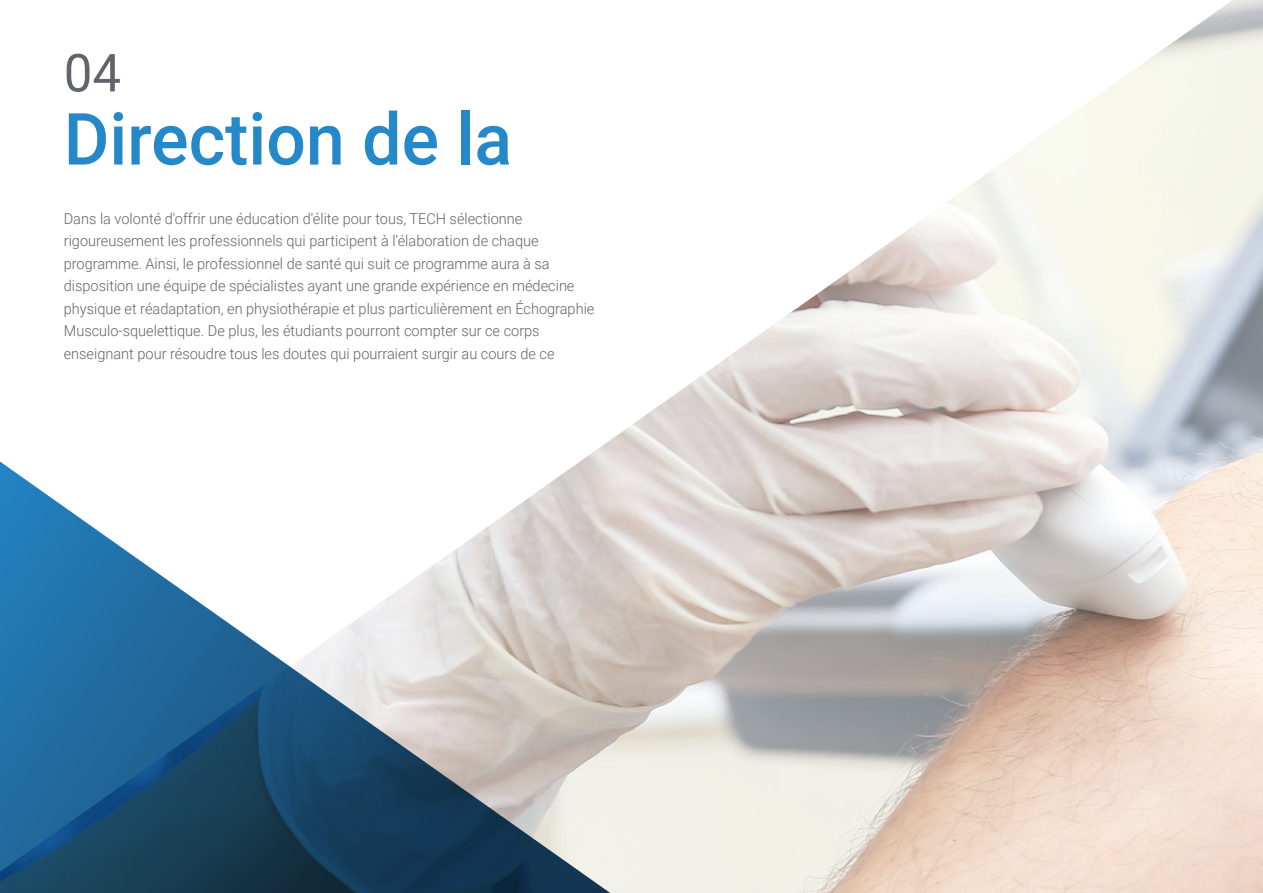
<style>
.page{position:relative;width:1263px;height:893px;background:#fff}
.page>*{position:absolute;margin:0;border:0;box-sizing:border-box;transform-origin:0 0}
.t1{font:500 72px "Roboto";color:#2488c9}
.t2{font:52.5px "Roboto";color:#61646a}
.t3{font:300 15px/22.5px "Roboto";color:#61646a}
</style>
<div class="page">
<img style="left:602px;top:0;width:661px;height:893px">
<svg style="left:0;top:446px;width:640px;height:447px"></svg>
<h2 class="t2" style="left:64px;top:36px;width:59px">04</h2>
<h1 class="t1" style="left:64px;top:89px;width:450px">Direction de la</h1>
<p class="t3" style="left:64px;top:207px;width:532px">Dans la volonté d'offrir une éducation d'élite pour tous, TECH sélectionne rigoureusement les professionnels qui participent à l’élaboration de chaque programme. Ainsi, le professionnel de santé qui suit ce programme aura à sa disposition une équipe de spécialistes ayant une grande expérience en médecine physique et réadaptation, en physiothérapie et plus particulièrement en Échographie Musculo-squelettique. De plus, les étudiants pourront compter sur ce corps enseignant pour résoudre tous les doutes qui pourraient surgir au cours de ce</p>
</div>
